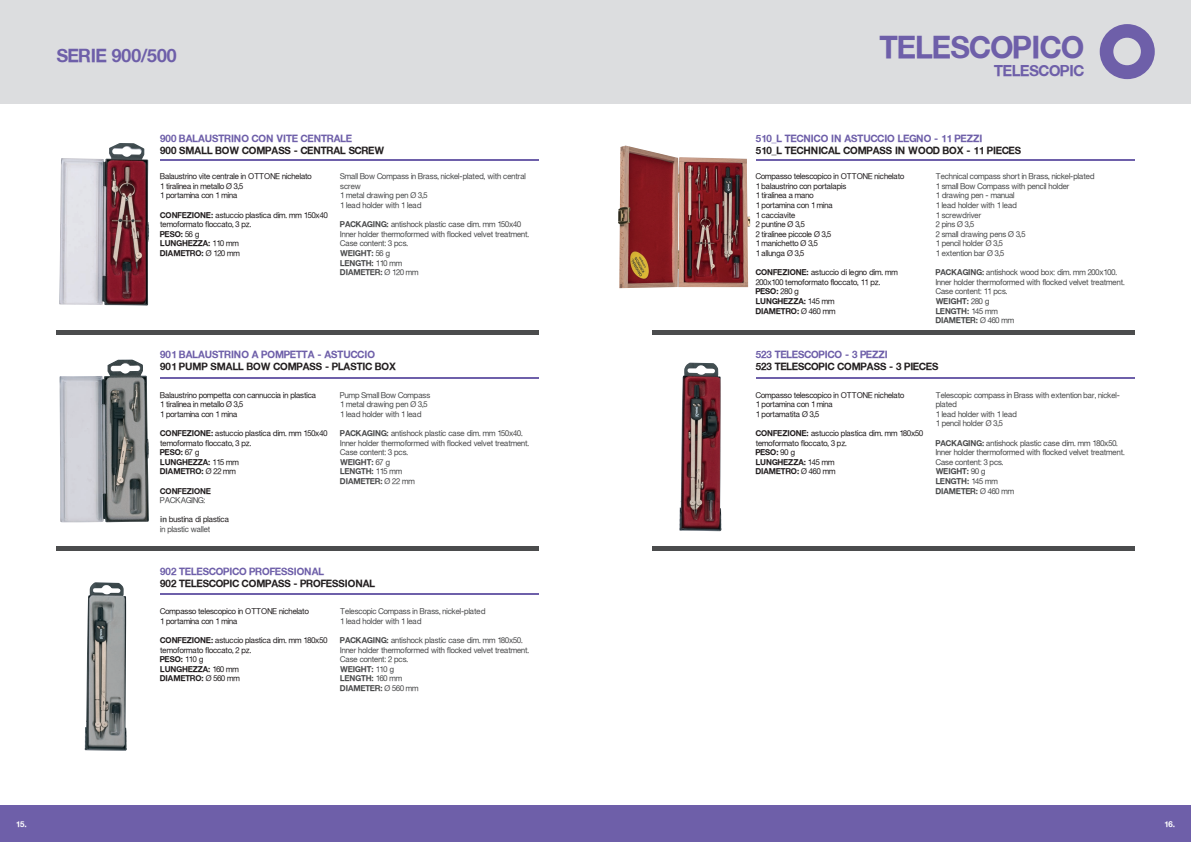
<style>
.page{position:relative;width:1191px;height:842px;background:#fff}
.page>*{position:absolute;margin:0;border:0;box-sizing:border-box;transform-origin:0 0}
.t1{font:30.3px "Context Reprise SSK Bold";color:#6e5fa9}
.t2{font:18px "Context Reprise SSK Bold";color:#6e5fa9}
.t3{font:15px "Context Reprise SSK Bold";color:#6e5fa9}
.t4{font:10px "Context Reprise SSK Bold";color:#231f20}
.t5{font:10px "Context Reprise SSK Bold";color:#6e5fa9}
.t6{font:8px/9.6px "Context Reprise SSK";color:#4b4c4d}
.t7{font:8px/9.6px "Context Reprise SSK";color:#231f20}
.t8{font:8px/9.6px "Context Reprise SSK Bold";color:#231f20}
.t9{font:8px/9.6px "Context Reprise SSK Bold";color:#4b4c4d}
.t10{font:8px "Context Reprise SSK Bold";color:#fff}
.s1{font-family:"Context Reprise SSK Bold"}
.s2{font-family:"Context Reprise SSK"}
.s3{font-family:"Context Reprise SSK Bold";color:#4b4c4d}
.s4{color:#4b4c4d}
</style>
<div class="page">
<div style="left:0;top:0;width:1191px;height:103px;background:#dcdddf"></div>
<div style="left:0;top:806px;width:1191px;height:36px;background:#6e5fa9"></div>
<svg style="left:1099px;top:24px;width:55px;height:55px"></svg>
<hr style="left:57px;top:547px;width:482px;height:4px;background:#4b4c4d">
<hr style="left:160px;top:159px;width:379px;height:1px;background:#6e60aa">
<hr style="left:160px;top:377px;width:379px;height:1px;background:#6e60aa">
<hr style="left:57px;top:330px;width:482px;height:4px;background:#4b4c4d">
<hr style="left:160px;top:594px;width:379px;height:1px;background:#6e60aa">
<hr style="left:755px;top:159px;width:379px;height:1px;background:#6e60aa">
<hr style="left:755px;top:377px;width:379px;height:1px;background:#6e60aa">
<hr style="left:652px;top:330px;width:482px;height:4px;background:#4b4c4d">
<hr style="left:652px;top:547px;width:482px;height:4px;background:#4b4c4d">
<img style="left:59px;top:143px;width:90px;height:163px">
<img style="left:59px;top:360px;width:90px;height:162px">
<img style="left:85px;top:582px;width:42px;height:169px">
<img style="left:618px;top:146px;width:132px;height:142px">
<img style="left:679px;top:365px;width:42px;height:166px">
<h2 class="t2" style="left:57px;top:45px;width:121px">SERIE 900/500</h2>
<p class="t5" style="left:160px;top:132px;width:193px">900 BALAUSTRINO CON VITE CENTRALE</p>
<p class="t4" style="left:160px;top:144px;width:225px">900 SMALL BOW COMPASS - CENTRAL SCREW</p>
<p class="t7" style="left:160px;top:171px;width:153px">Balaustrino vite centrale in OTTONE nichelato<br>1 tiralinea in metallo Ø 3,5<br>1 portamina con 1 mina</p>
<p class="t7" style="left:160px;top:210px;width:169px"><span class="s1">CONFEZIONE:</span> astuccio plastica dim. mm 150x40 temoformato floccato, 3 pz.</p>
<p class="t8" style="left:160px;top:229px;width:81px">PESO: <span class="s2">56 g<br></span>LUNGHEZZA: <span class="s2">110 mm<br></span>DIAMETRO: <span class="s2">Ø 120 mm</span></p>
<p class="t6" style="left:340px;top:171px;width:187px">Small Bow Compass in Brass, nickel-plated, with central screw<br>1 metal drawing pen Ø 3,5<br>1 lead holder with 1 lead</p>
<p class="t6" style="left:340px;top:219px;width:190px"><span class="s1">PACKAGING:</span> antishock plastic case dim. mm 150x40<br>Inner holder thermoformed with flocked velvet treatment.<br>Case content: 3 pcs.</p>
<p class="t9" style="left:340px;top:248px;width:80px">WEIGHT: <span class="s2">56 g<br></span>LENGTH: <span class="s2">110 mm<br></span>DIAMETER: <span class="s2">Ø 120 mm</span></p>
<p class="t5" style="left:160px;top:348px;width:216px">901 BALAUSTRINO A POMPETTA - ASTUCCIO</p>
<p class="t4" style="left:160px;top:360px;width:237px">901 PUMP SMALL BOW COMPASS - PLASTIC BOX</p>
<p class="t7" style="left:160px;top:390px;width:157px">Balaustrino pompetta con cannuccia in plastica<br>1 tiralinea in metallo Ø 3,5<br>1 portamina con 1 mina</p>
<p class="t7" style="left:160px;top:428px;width:169px"><span class="s1">CONFEZIONE:</span> astuccio plastica dim. mm 150x40 temoformato floccato, 3 pz.</p>
<p class="t8" style="left:160px;top:447px;width:80px">PESO: <span class="s2">67 g<br></span>LUNGHEZZA: <span class="s2">115 mm<br></span>DIAMETRO: <span class="s2">Ø 22 mm</span></p>
<p class="t8" style="left:160px;top:486px;width:52px">CONFEZIONE</p>
<p class="t6" style="left:160px;top:495px;width:47px">PACKAGING:</p>
<p class="t7" style="left:160px;top:515px;width:70px"><span class="s3">in</span> bustina di plastica <span class="s4">in plastic wallet</span></p>
<p class="t6" style="left:340px;top:390px;width:91px">Pump Small Bow Compass<br>1 metal drawing pen Ø 3,5<br>1 lead holder with 1 lead</p>
<p class="t6" style="left:340px;top:428px;width:190px"><span class="s1">PACKAGING:</span> antishock plastic case dim. mm 150x40.<br>Inner holder thermoformed with flocked velvet treatment.<br>Case content: 3 pcs.</p>
<p class="t9" style="left:340px;top:457px;width:76px">WEIGHT: <span class="s2">67 g<br></span>LENGTH: <span class="s2">115 mm<br></span>DIAMETER: <span class="s2">Ø 22 mm</span></p>
<p class="t5" style="left:160px;top:565px;width:165px">902 TELESCOPICO PROFESSIONAL</p>
<p class="t4" style="left:160px;top:577px;width:216px">902 TELESCOPIC COMPASS - PROFESSIONAL</p>
<p class="t7" style="left:160px;top:606px;width:150px">Compasso telescopico in OTTONE nichelato<br>1 portamina con 1 mina</p>
<p class="t7" style="left:160px;top:635px;width:169px"><span class="s1">CONFEZIONE:</span> astuccio plastica dim. mm 180x50 temoformato floccato, 2 pz.</p>
<p class="t8" style="left:160px;top:654px;width:81px">PESO: <span class="s2">110 g<br></span>LUNGHEZZA: <span class="s2">160 mm<br></span>DIAMETRO: <span class="s2">Ø 560 mm</span></p>
<p class="t6" style="left:340px;top:606px;width:147px">Telescopic Compass in Brass, nickel-plated<br>1 lead holder with 1 lead</p>
<p class="t6" style="left:340px;top:635px;width:190px"><span class="s1">PACKAGING:</span> antishock plastic case dim. mm 180x50.<br>Inner holder thermoformed with flocked velvet treatment.<br>Case content: 2 pcs.</p>
<p class="t9" style="left:340px;top:664px;width:80px">WEIGHT: <span class="s2">110 g<br></span>LENGTH: <span class="s2">160 mm<br></span>DIAMETER: <span class="s2">Ø 560 mm</span></p>
<h1 class="t1" style="left:880px;top:28px;width:205px">TELESCOPICO</h1>
<h3 class="t3" style="left:994px;top:61px;width:91px">TELESCOPIC</h3>
<p class="t5" style="left:755px;top:132px;width:228px">510_L TECNICO IN ASTUCCIO LEGNO - 11 PEZZI</p>
<p class="t4" style="left:755px;top:144px;width:267px">510_L TECHNICAL COMPASS IN WOOD BOX - 11 PIECES</p>
<p class="t7" style="left:755px;top:171px;width:150px">Compasso telescopico in OTTONE nichelato<br>1 balaustrino con portalapis<br>1 tiralinea a mano<br>1 portamina con 1 mina<br>1 cacciavite<br>2 puntine Ø 3,5<br>2 tiralinee piccole Ø 3,5<br>1 manichetto Ø 3,5<br>1 allunga Ø 3,5</p>
<p class="t7" style="left:755px;top:267px;width:143px"><span class="s1">CONFEZIONE:</span> astuccio di legno dim. mm<br>200x100 temoformato floccato, 11 pz.</p>
<p class="t8" style="left:755px;top:287px;width:81px">PESO: <span class="s2">280 g<br></span>LUNGHEZZA: <span class="s2">145 mm<br></span>DIAMETRO: <span class="s2">Ø 460 mm</span></p>
<p class="t6" style="left:935px;top:171px;width:160px">Technical compass short in Brass, nickel-plated<br>1 small Bow Compass with pencil holder<br>1 drawing pen - manual<br>1 lead holder with 1 lead<br>1 screwdriver<br>2 pins Ø 3,5<br>2 small drawing pens Ø 3,5<br>1 pencil holder Ø 3,5<br>1 extention bar Ø 3,5</p>
<p class="t6" style="left:935px;top:267px;width:190px"><span class="s1">PACKAGING:</span> antishock wood box: dim. mm 200x100.<br>Inner holder thermoformed with flocked velvet treatment.<br>Case content: 11 pcs.</p>
<p class="t9" style="left:935px;top:296px;width:80px">WEIGHT: <span class="s2">280 g<br></span>LENGTH: <span class="s2">145 mm<br></span>DIAMETER: <span class="s2">Ø 460 mm</span></p>
<p class="t5" style="left:755px;top:348px;width:134px">523 TELESCOPICO - 3 PEZZI</p>
<p class="t4" style="left:755px;top:360px;width:184px">523 TELESCOPIC COMPASS - 3 PIECES</p>
<p class="t7" style="left:755px;top:390px;width:150px">Compasso telescopico in OTTONE nichelato<br>1 portamina con 1 mina<br>1 portamatita Ø 3,5</p>
<p class="t7" style="left:755px;top:428px;width:169px"><span class="s1">CONFEZIONE:</span> astuccio plastica dim. mm 180x50 temoformato floccato, 3 pz.</p>
<p class="t8" style="left:755px;top:447px;width:81px">PESO: <span class="s2">90 g<br></span>LUNGHEZZA: <span class="s2">145 mm<br></span>DIAMETRO: <span class="s2">Ø 460 mm</span></p>
<p class="t6" style="left:935px;top:390px;width:186px">Telescopic compass in Brass with extention bar, nickel&shy;plated<br>1 lead holder with 1 lead<br>1 pencil holder Ø 3,5</p>
<p class="t6" style="left:935px;top:438px;width:190px"><span class="s1">PACKAGING:</span> antishock plastic case dim. mm 180x50.<br>Inner holder thermoformed with flocked velvet treatment.<br>Case content: 3 pcs.</p>
<p class="t9" style="left:935px;top:467px;width:80px">WEIGHT: <span class="s2">90 g<br></span>LENGTH: <span class="s2">145 mm<br></span>DIAMETER: <span class="s2">Ø 460 mm</span></p>
<p class="t10" style="left:16px;top:819px;width:12px">15.</p>
<p class="t10" style="left:1164px;top:819px;width:12px">16.</p>
</div>
